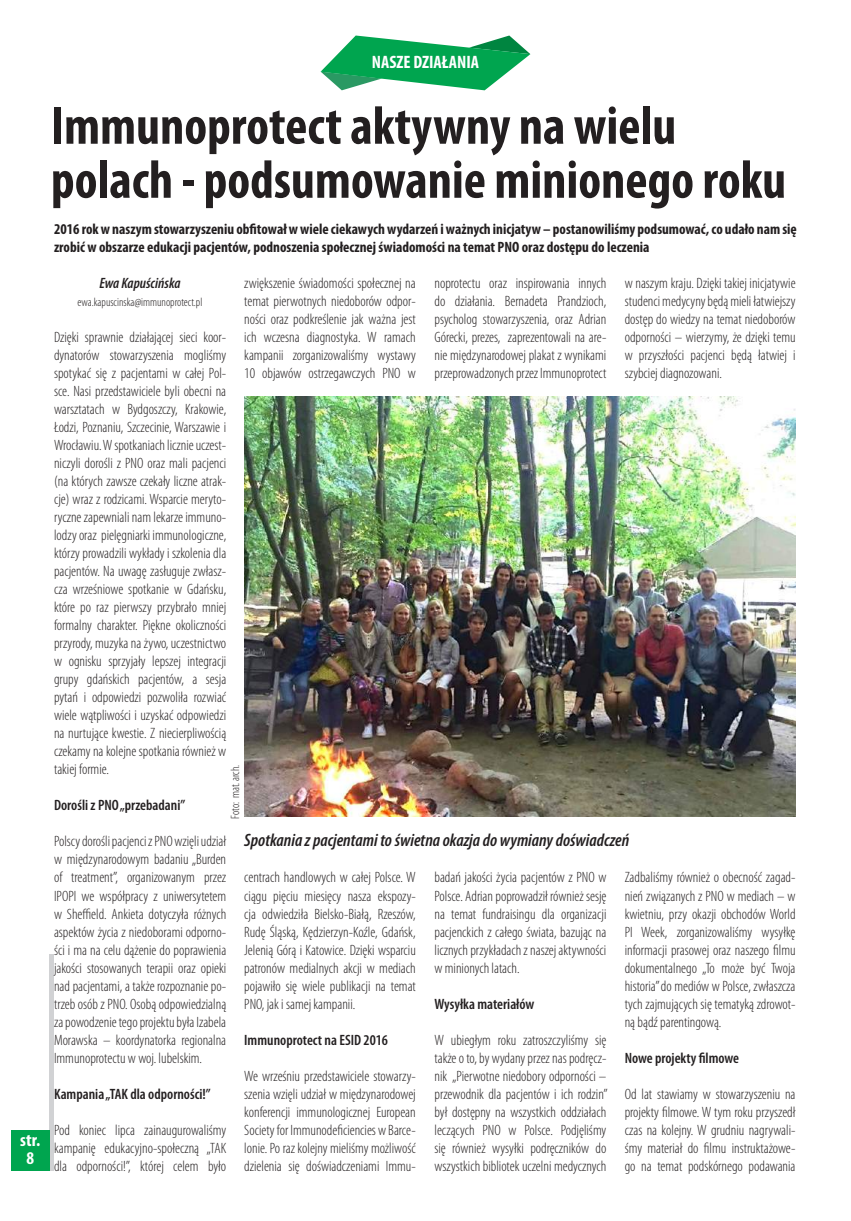
<style>
.page{position:relative;width:851px;height:1221px;background:#fff}
.page>*{position:absolute;margin:0;border:0;box-sizing:border-box;transform-origin:0 0}
.t1{font:700 condensed 54px/54px "Myriad Pro";color:#231f20}
.t2{font:italic 600 condensed 18px "Myriad Pro";color:#231f20}
.t3{font:700 condensed 18px/18.8px "Myriad Pro";color:#fff;text-align:center}
.t4{font:300 condensed 15px/18px "Myriad Pro";color:#231f20;text-align:justify}
.t5{font:700 condensed 15px/18px "Myriad Pro";color:#231f20}
.t6{font:600 condensed 15px "Myriad Pro";color:#231f20}
.t7{font:italic 600 condensed 15px "Myriad Pro";color:#231f20}
.t8{font:300 condensed 12px "Myriad Pro";color:#231f20}
</style>
<div class="page">
<hr style="left:50px;top:954px;width:4px;height:216px;background:#d1d2d4">
<div style="left:11px;top:1129px;width:39px;height:41px;background:#00a54f"></div>
<svg style="left:320px;top:36px;width:210px;height:54px"></svg>
<img style="left:244px;top:396px;width:551px;height:420px">
<p class="t3" style="left:20px;top:1129px;width:22px">str.<br>8</p>
<p class="t3" style="left:372px;top:52px;width:109px">NASZE DZIAŁANIA</p>
<h1 class="t1" style="left:51px;top:98px;width:736px">Immunoprotect aktywny na wielu polach - podsumowanie minionego roku</h1>
<p class="t5" style="left:54px;top:220px;width:744px">2016 rok w naszym stowarzyszeniu obfitował w wiele ciekawych wydarzeń i ważnych inicjatyw – postanowiliśmy podsumować, co udało nam się zrobić w obszarze edukacji pacjentów, podnoszenia społecznej świadomości na temat PNO oraz dostępu do leczenia</p>
<p class="t7" style="left:99px;top:274px;width:83px">Ewa Kapuścińska</p>
<p class="t8" style="left:78px;top:295px;width:126px">ewa.kapuscinska@immunoprotect.pl</p>
<p class="t4" style="left:244px;top:274px;width:173px">zwiększenie świadomości społecznej na temat pierwotnych niedoborów odpor&shy;ności oraz podkreślenie jak ważna jest ich wczesna diagnostyka. W ramach kampanii zorganizowaliśmy wystawy 10 objawów ostrzegawczych PNO w</p>
<p class="t4" style="left:434px;top:274px;width:173px">noprotectu oraz inspirowania innych do działania. Bernadeta Prandzioch, psycholog stowarzyszenia, oraz Adrian Górecki, prezes, zaprezentowali na are&shy;nie międzynarodowej plakat z wynikami przeprowadzonych przez Immunoprotect</p>
<p class="t4" style="left:624px;top:274px;width:172px">w naszym kraju. Dzięki takiej inicjatywie studenci medycyny będą mieli łatwiejszy dostęp do wiedzy na temat niedoborów odporności – wierzymy, że dzięki temu w przyszłości pacjenci będą łatwiej i szybciej diagnozowani.</p>
<p class="t4" style="left:54px;top:328px;width:174px">Dzięki sprawnie działającej sieci koor&shy;dynatorów stowarzyszenia mogliśmy spotykać się z pacjentami w całej Pol&shy;sce. Nasi przedstawiciele byli obecni na warsztatach w Bydgoszczy, Krakowie, Łodzi, Poznaniu, Szczecinie, Warszawie i Wrocławiu. W spotkaniach licznie uczest&shy;niczyli dorośli z PNO oraz mali pacjenci (na których zawsze czekały liczne atrak&shy;cje) wraz z rodzicami. Wsparcie meryto&shy;ryczne zapewniali nam lekarze immuno&shy;lodzy oraz pielęgniarki immunologiczne, którzy prowadzili wykłady i szkolenia dla pacjentów. Na uwagę zasługuje zwłasz&shy;cza wrześniowe spotkanie w Gdańsku, które po raz pierwszy przybrało mniej formalny charakter. Piękne okoliczności przyrody, muzyka na żywo, uczestnictwo w ognisku sprzyjały lepszej integracji grupy gdańskich pacjentów, a sesja pytań i odpowiedzi pozwoliła rozwiać wiele wątpliwości i uzyskać odpowiedzi na nurtujące kwestie. Z niecierpliwością czekamy na kolejne spotkania również w takiej formie.</p>
<p class="t6" style="left:54px;top:796px;width:133px">Dorośli z PNO „przebadani”</p>
<p class="t4" style="left:54px;top:832px;width:174px">Polscy dorośli pacjenci z PNO wzięli udział w międzynarodowym badaniu „Burden of treatment”, organizowanym przez IPOPI we współpracy z uniwersytetem w Sheffield. Ankieta dotyczyła różnych aspektów życia z niedoborami odporno&shy;ści i ma na celu dążenie do poprawienia jakości stosowanych terapii oraz opieki nad pacjentami, a także rozpoznanie po&shy;trzeb osób z PNO. Osobą odpowiedzialną za powodzenie tego projektu była Izabela Morawska – koordynatorka regionalna Immunoprotectu w woj. lubelskim.</p>
<p class="t6" style="left:54px;top:1084px;width:158px">Kampania „TAK dla odporności!”</p>
<p class="t4" style="left:54px;top:1120px;width:174px">Pod koniec lipca zainaugurowaliśmy kampanię edukacyjno-społeczną „TAK dla odporności!”, której celem było</p>
<p class="t8" style="left:228px;top:818px;width:55px;rotate:-90deg">Foto: mat. arch.</p>
<p class="t2" style="left:244px;top:829px;width:386px">Spotkania z pacjentami to świetna okazja do wymiany doświadczeń</p>
<p class="t4" style="left:244px;top:868px;width:173px">centrach handlowych w całej Polsce. W ciągu pięciu miesięcy nasza ekspozy&shy;cja odwiedziła Bielsko-Białą, Rzeszów, Rudę Śląską, Kędzierzyn-Koźle, Gdańsk, Jelenią Górą i Katowice. Dzięki wsparciu patronów medialnych akcji w mediach pojawiło się wiele publikacji na temat PNO, jak i samej kampanii.</p>
<p class="t6" style="left:244px;top:1030px;width:145px">Immunoprotect na ESID 2016</p>
<p class="t4" style="left:244px;top:1066px;width:173px">We wrześniu przedstawiciele stowarzy&shy;szenia wzięli udział w międzynarodowej konferencji immunologicznej European Society for Immunodeficiencies w Barce&shy;lonie. Po raz kolejny mieliśmy możliwość dzielenia się doświadczeniami Immu-</p>
<p class="t4" style="left:434px;top:868px;width:173px">badań jakości życia pacjentów z PNO w Polsce. Adrian poprowadził również sesję na temat fundraisingu dla organizacji pacjenckich z całego świata, bazując na licznych przykładach z naszej aktywności w minionych latach.</p>
<p class="t6" style="left:434px;top:994px;width:101px">Wysyłka materiałów</p>
<p class="t4" style="left:434px;top:1030px;width:175px">W ubiegłym roku zatroszczyliśmy się także o to, by wydany przez nas podręcz&shy;nik „Pierwotne niedobory odporności – przewodnik dla pacjentów i ich rodzin” był dostępny na wszystkich oddziałach leczących PNO w Polsce. Podjęliśmy się również wysyłki podręczników do wszystkich bibliotek uczelni medycznych</p>
<p class="t4" style="left:624px;top:868px;width:172px">Zadbaliśmy również o obecność zagad&shy;nień związanych z PNO w mediach – w kwietniu, przy okazji obchodów World PI Week, zorganizowaliśmy wysyłkę informacji prasowej oraz naszego filmu dokumentalnego „To może być Twoja historia” do mediów w Polsce, zwłaszcza tych zajmujących się tematyką zdrowot&shy;ną bądź parentingową.</p>
<p class="t6" style="left:624px;top:1048px;width:116px">Nowe projekty filmowe</p>
<p class="t4" style="left:624px;top:1084px;width:172px">Od lat stawiamy w stowarzyszeniu na projekty filmowe. W tym roku przyszedł czas na kolejny. W grudniu nagrywali&shy;śmy materiał do filmu instruktażowe&shy;go na temat podskórnego podawania</p>
</div>
